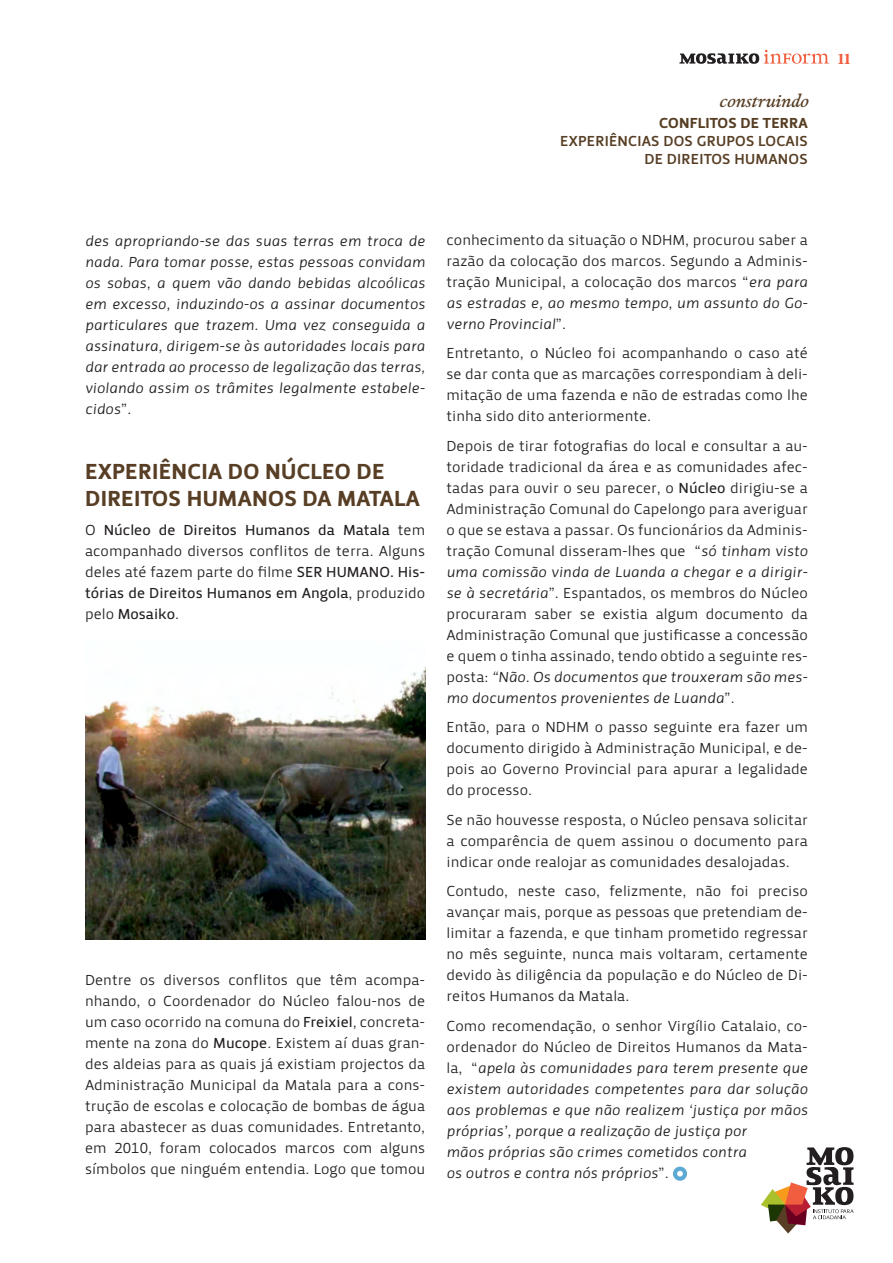
<style>
.page{position:relative;width:893px;height:1263px;background:#fff}
.page>*{position:absolute;margin:0;border:0;box-sizing:border-box;transform-origin:0 0}
.t1{font:22.5px/27px "Priva Pro Four";letter-spacing:.015em;color:#573e24}
.t2{font:italic 18px "Capsa";letter-spacing:.01em;color:#573e24}
.t3{font:15px/21px "Priva Pro One";color:#231f20;text-align:justify}
.t4{font:italic 15px/21px "Priva Pro One";color:#231f20;text-align:justify}
.t5{font:15px "Priva Pro Three";letter-spacing:.015em;color:#573e24}
.t6{font:15px "Priva Pro Four";letter-spacing:.015em;color:#573e24}
.t7{font:700 15px "Capsa";color:#f15e3f}
.s1{font-style:normal}
.s2{font-family:"Priva Pro Two"}
.s3{font-style:italic}
</style>
<div class="page">
<svg style="left:679px;top:50px;width:150px;height:14px"></svg>
<svg style="left:673px;top:1166px;width:14px;height:15px"></svg>
<svg style="left:761px;top:1147px;width:93px;height:86px"></svg>
<img style="left:85px;top:667px;width:340px;height:273px">
<p class="t2" style="left:719px;top:89px;width:90px">construindo</p>
<p class="t6" style="left:659px;top:113px;width:150px">CONFLITOS DE TERRA</p>
<p class="t5" style="left:560px;top:131px;width:249px">EXPERIÊNCIAS DOS GRUPOS LOCAIS</p>
<p class="t5" style="left:644px;top:149px;width:102px">DE DIREITOS HUM</p>
<p class="t5" style="left:768px;top:149px;width:41px">ANOS</p>
<p class="t4" style="left:85px;top:230px;width:342px">des apropriando-se das suas terras em troca de nada<span class="s1">.</span> Para tomar posse, estas pessoas convidam os sobas, a quem vão dando bebidas alcoólicas em excesso, induzindo-os a assinar documentos particulares que trazem. Uma vez conseguida a assinatura, dirigem-se às autoridades locais para dar entrada ao processo de legalização das terras, violando assim os trâmites legalmente estabele&shy;cidos<span class="s1">”.</span></p>
<p class="t1" style="left:85px;top:458px;width:336px">EXPERIÊNCIA DO NÚCLEO DE<br>DIRE ITOS HUMANOS DA MATALA</p>
<p class="t3" style="left:85px;top:520px;width:342px">O <span class="s2">Núcleo de Direitos Humanos da Matala</span> tem acompanhado diversos conflitos de terra. Alguns deles até fazem parte do filme <span class="s2">SER HUMANO. His&shy;tórias de Direitos Humanos em Angola</span>, produzido pelo <span class="s2">Mosaiko</span>.</p>
<p class="t3" style="left:85px;top:969px;width:342px">Dentre os diversos conflitos que têm acompa&shy;nhando, o Coordenador do Núcleo falou-nos de um caso ocorrido na comuna do <span class="s2">Freixiel</span>, concreta&shy;mente na zona do <span class="s2">Mucope</span>. Existem aí duas gran&shy;des aldeias para as quais já existiam projectos da Administração Municipal da Matala para a cons&shy;trução de escolas e colocação de bombas de água para abastecer as duas comunidades. Entretanto, em 2010, foram colocados marcos com alguns símbolos que ninguém entendia. Logo que tomou</p>
<p class="t3" style="left:446px;top:229px;width:363px">conhecimento da situação o NDHM, procurou saber a razão da colocação dos marcos. Segundo a Adminis&shy;tração Municipal, a colocação dos marcos “<span class="s3">era para as estradas e, ao mesmo tempo, um assunto do Go&shy;verno Provincial</span>”.</p>
<p class="t3" style="left:446px;top:343px;width:363px">Entretanto, o Núcleo foi acompanhando o caso até se dar conta que as marcações correspondiam à deli&shy;mitação de uma fazenda e não de estradas como lhe tinha sido dito anteriormente.</p>
<p class="t3" style="left:446px;top:435px;width:363px">Depois de tirar fotografias do local e consultar a au&shy;toridade tradicional da área e as comunidades afec&shy;tadas para ouvir o seu parecer, o <span class="s2">Núcleo</span> dirigiu-se a Administração Comunal do Capelongo para averiguar o que se estava a passar. Os funcionários da Adminis&shy;tração Comunal disseram-lhes que “<span class="s3">só tinham visto uma comissão vinda de Luanda a chegar e a dirigir&shy;se à secretária</span>”. Espantados, os membros do Núcleo procuraram saber se existia algum documento da Administração Comunal que justificasse a concessão e quem o tinha assinado, tendo obtido a seguinte res&shy;posta: <span class="s3">“Não. Os documentos que trouxeram são mes&shy;mo documentos provenientes de Luanda</span>”.</p>
<p class="t3" style="left:446px;top:717px;width:363px">Então, para o NDHM o passo seguinte era fazer um documento dirigido à Administração Municipal, e de&shy;pois ao Governo Provincial para apurar a legalidade do processo.</p>
<p class="t3" style="left:446px;top:809px;width:363px">Se não houvesse resposta, o Núcleo pensava solicitar a comparência de quem assinou o documento para indicar onde realojar as comunidades desalojadas.</p>
<p class="t3" style="left:446px;top:881px;width:363px">Contudo, neste caso, felizmente, não foi preciso avançar mais, porque as pessoas que pretendiam de&shy;limitar a fazenda, e que tinham prometido regressar no mês seguinte, nunca mais voltaram, certamente devido às diligência da população e do Núcleo de Di&shy;reitos Humanos da Matala.</p>
<p class="t4" style="left:446px;top:1015px;width:363px;text-align:left"><span class="s1">Como recomendação, o senhor Virgílio Catalaio, co&shy;ordenador do Núcleo de Direitos Humanos da Mata&shy;la, “</span>apela às comunidades para terem presente que existem autoridades competentes para dar solução aos problemas e que não realizem ‘justiça por mãos próprias’, porque a realização de justiça por<br>mãos próprias são crimes cometidos contra<br>os outros e contra nós próprios<span class="s1">”.</span></p>
<p class="t7" style="left:838px;top:49px;width:14px">11</p>
</div>
